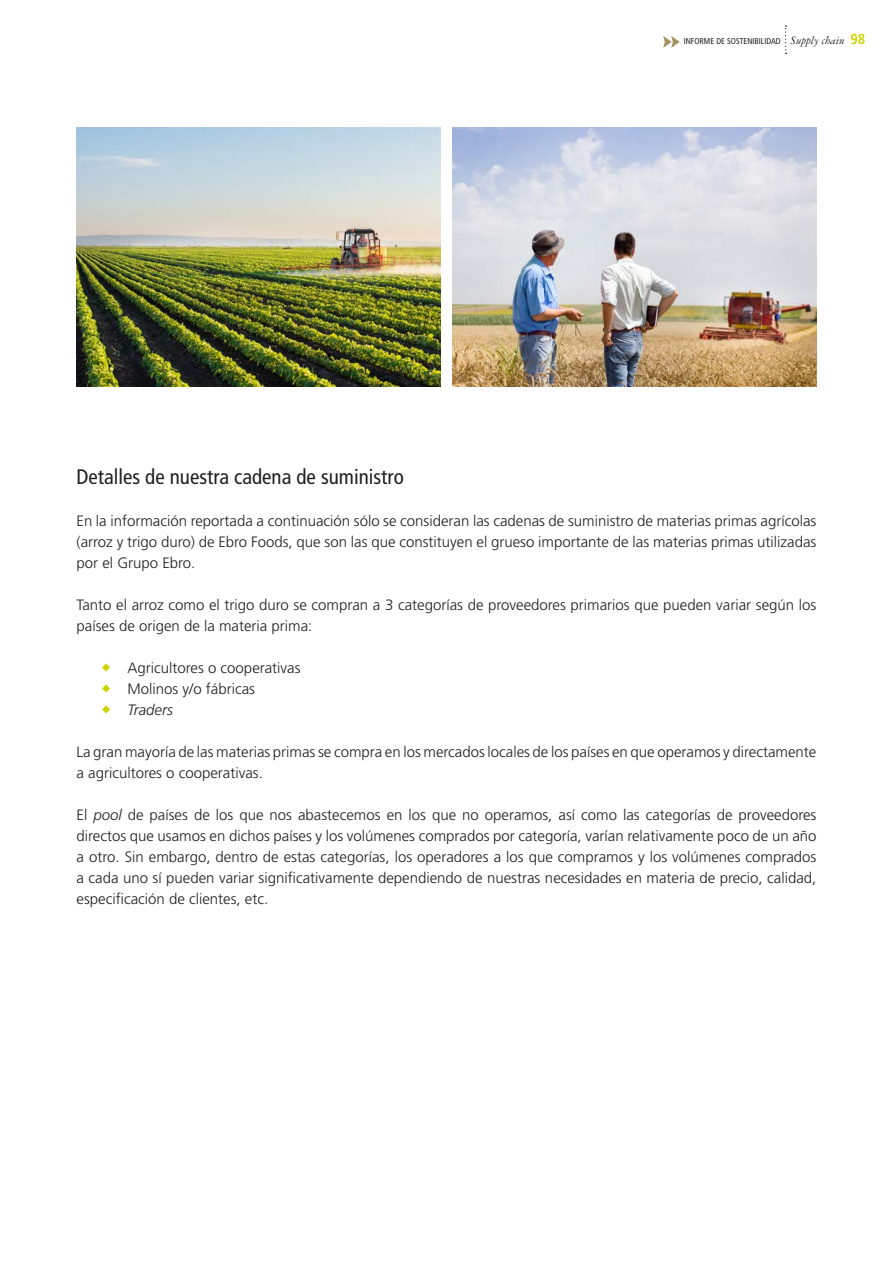
<style>
.page{position:relative;width:893px;height:1263px;background:#fff}
.page>*{position:absolute;margin:0;border:0;box-sizing:border-box;transform-origin:0 0}
.t1{font:condensed 21px "Frutiger LT Std";color:#231f20}
.t2{font:300 15px/21px "Frutiger LT Std";color:#231f20;text-align:justify}
.t3{font:italic 300 15px "Frutiger LT Std";color:#231f20}
.t4{font:condensed 8.4px "Frutiger LT Std";color:#231f20}
.s1{font-family:"Garamond Three";font-style:italic;font-stretch:normal;font-size:12px}
.s2{font-weight:700;font-size:14.4px;color:#cfd400}
.s3{font-style:italic}
</style>
<div class="page">
<svg style="left:663px;top:36px;width:17px;height:12px"></svg>
<svg style="left:785px;top:26px;width:2px;height:28px"></svg>
<svg style="left:102px;top:663px;width:8px;height:8px"></svg>
<svg style="left:102px;top:684px;width:8px;height:8px"></svg>
<svg style="left:102px;top:705px;width:8px;height:8px"></svg>
<img style="left:453px;top:128px;width:363px;height:259px">
<img style="left:77px;top:128px;width:363px;height:259px">
<p class="t4" style="left:684px;top:37px;width:183px">INFORME DE SOSTENIBILIDAD <span class="s1">Supply chain</span> <span class="s2">98</span></p>
<p class="t1" style="left:77px;top:464px;width:329px">Detalles de nuestra cadena de suministro</p>
<p class="t2" style="left:77px;top:510px;width:741px">En la información reportada a continuación sólo se consideran las cadenas de suministro de materias primas agrícolas (arroz y trigo duro) de Ebro Foods, que son las que constituyen el grueso importante de las materias primas utilizadas por el Grupo Ebro.</p>
<p class="t2" style="left:77px;top:594px;width:741px">Tanto el arroz como el trigo duro se compran a 3 categorías de proveedores primarios que pueden variar según los países de origen de la materia prima:</p>
<p class="t2" style="left:128px;top:657px;width:175px">Agricultores o cooperativas</p>
<p class="t2" style="left:128px;top:678px;width:129px">Molinos y/o fábricas</p>
<p class="t3" style="left:128px;top:701px;width:47px">Traders</p>
<p class="t2" style="left:77px;top:741px;width:741px">La gran mayoría de las materias primas se compra en los mercados locales de los países en que operamos y directamente a agricultores o cooperativas.</p>
<p class="t2" style="left:77px;top:804px;width:741px">El <span class="s3">pool</span> de países de los que nos abastecemos en los que no operamos, así como las categorías de proveedores directos que usamos en dichos países y los volúmenes comprados por categoría, varían relativamente poco de un año a otro. Sin embargo, dentro de estas categorías, los operadores a los que compramos y los volúmenes comprados a cada uno sí pueden variar significativamente dependiendo de nuestras necesidades en materia de precio, calidad, especificación de clientes, etc.</p>
</div>
